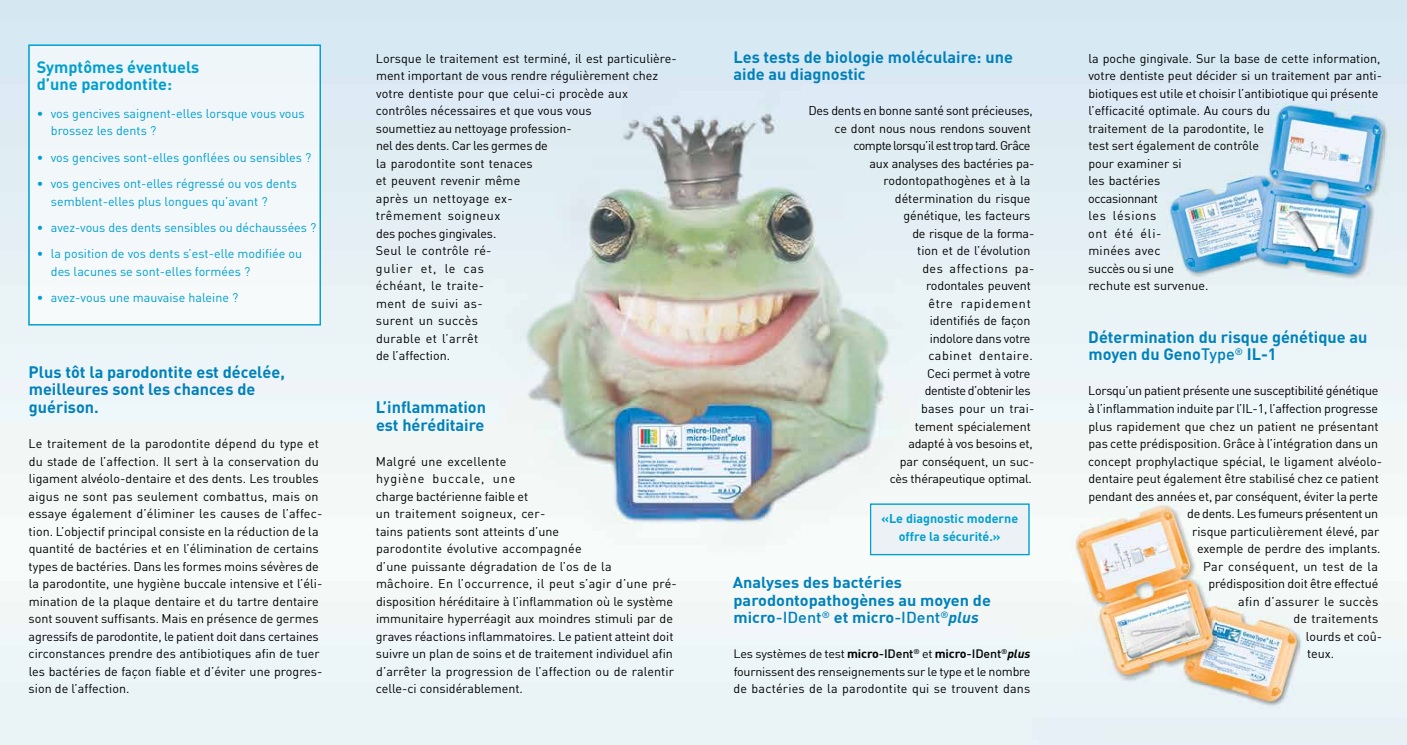
<style>
.page{position:relative;width:1407px;height:745px;background:#fff}
.page>*{position:absolute;margin:0;border:0;box-sizing:border-box;transform-origin:0 0}
.t1{font:700 16.25px/17.5px "DIN";color:#0081bb}
.t2{font:700 16.25px/17.5px "DIN";color:#009fce}
.t3{font:700 15.5px/17.5px "DIN";color:#0081bb;scale:1.04 1}
.t4{font:12.5px/17.5px "DIN";color:#000}
.t5{font:12.5px/17.5px "DIN";color:#009fce}
.t6{font:12.5px "DIN";letter-spacing:-.02em;color:#000}
.t7{font:700 12.5px/17.5px "DIN";color:#009fce;text-align:center}
.t8{font:12.5px "DIN";letter-spacing:-.04em;color:#000}
.t9{font:12.5px "DIN";letter-spacing:-.025em;color:#000}
.t10{font:12.5px "DIN";letter-spacing:.025em;color:#000}
.t11{font:12.5px "DIN";letter-spacing:.02em;color:#000}
.t12{font:12.5px "DIN";letter-spacing:-.035em;color:#000}
.t13{font:12.5px "DIN";letter-spacing:.04em;color:#000}
.t14{font:12.5px "DIN";letter-spacing:.045em;color:#000}
.t15{font:12.5px "DIN";letter-spacing:.055em;color:#000}
.t16{font:12.38px/17.5px "DIN";letter-spacing:-.02em;color:#000;text-align:center}
.t17{font:12px/17.5px "DIN";letter-spacing:-.015em;color:#000;text-align:right;scale:1.04 1}
.s1{font-size:12.5px}
.s2{font-size:12.38px}
.s3{font-weight:500}
.s4{font-style:italic}
.s5{font-weight:700}
.s6{font-weight:700;font-style:italic}
</style>
<div class="page">
<img style="left:0;top:0;width:1407px;height:744px">
<img style="left:1167px;top:171px;width:86px;height:108px">
<img style="left:1167px;top:172px;width:86px;height:103px">
<img style="left:1253px;top:102px;width:136px;height:179px">
<img style="left:1254px;top:104px;width:130px;height:172px">
<img style="left:1179px;top:601px;width:125px;height:107px">
<img style="left:1180px;top:602px;width:119px;height:101px">
<img style="left:1071px;top:501px;width:151px;height:182px">
<img style="left:1073px;top:503px;width:143px;height:174px">
<div style="left:28px;top:45px;width:293px;height:280px;background:#f2f7fb"></div>
<div style="left:28px;top:45px;width:293px;height:280px;border:1px solid #009fce"></div>
<div style="left:870px;top:504px;width:159px;height:50px;background:#ebf1f5"></div>
<div style="left:870px;top:503px;width:159px;height:52px;border:1px solid #009fce"></div>
<h1 class="t2" style="left:37px;top:57px;width:164px">Symptômes éventuels d’une parodontite:</h1>
<p class="t5" style="left:51px;top:104px;width:255px;text-indent:-14px">• vos gencives saignent-elles lorsque vous vous brossez les dents ?</p>
<p class="t5" style="left:37px;top:148px;width:276px">• vos gencives sont-elles gonflées ou sensibles ?</p>
<p class="t5" style="left:51px;top:174px;width:247px;text-indent:-14px">• vos gencives ont-elles régressé ou vos dents semblent-elles plus longues qu’avant ?</p>
<p class="t5" style="left:37px;top:218px;width:281px">• avez-vous des dents sensibles ou déchaussées ?</p>
<p class="t5" style="left:51px;top:244px;width:253px;text-indent:-14px">• la position de vos dents s’est-elle modifiée ou des lacunes se sont-elles formées ?</p>
<p class="t5" style="left:37px;top:288px;width:203px">• avez-vous une mauvaise haleine ?</p>
<h1 class="t1" style="left:29px;top:362px;width:258px">Plus tôt la parodontite est décelée, meilleures sont les chances de guérison.</h1>
<p class="t4" style="left:29px;top:434px;width:295px">Le traitement de la parodontite dépend du type et du stade de l’affection. Il sert à la conservation du ligament alvéolo-dentaire et des dents. Les troubles aigus ne sont pas seulement combattus, mais on essaye également d’éliminer les causes de l’affec&shy;tion. L’objectif principal consiste en la réduction de la quantité de bactéries et en l’élimination de certains types de bactéries. Dans les formes moins sévères de la parodontite, une hygiène buccale intensive et l’éli&shy;mination de la plaque dentaire et du tartre dentaire sont souvent suffisants. Mais en présence de germes agressifs de parodontite, le patient doit dans certaines circonstances prendre des antibiotiques afin de tuer les bactéries de façon fiable et d’éviter une progres&shy;sion de l’affection.</p>
<p class="t4" style="left:376px;top:49px;width:302px">Lorsque le traitement est terminé, il est particulière&shy;ment important de vous rendre régulièrement chez votre dentiste pour que celui-ci procède aux contrôles nécessaires et que vous vous<br>soumettiez au nettoyage profession-<br>nel des dents. Car les germes de<br>la parodontite sont tenaces<br>et peuvent revenir même<br>après un nettoyage ex-<br>trêmement soigneux<br>des poches gingivales.<br>Seul le contrôle ré-<br>gulier et, le cas<br>échéant, le traite-<br>ment de suivi as-<br>surent un succès<br>durable et l’arrêt<br>de l’affection.</p>
<h1 class="t1" style="left:376px;top:397px;width:112px">L’inflammation est héréditaire</h1>
<p class="t4" style="left:376px;top:452px;width:303px">Malgré une excellente<br>hygiène buccale, une<br>charge bactérienne faible et<br>un traitement soigneux, cer-<br>tains patients sont atteints d’une<br>parodontite évolutive accompagnée<br>d’une puissante dégradation de l’os de la<br>mâchoire. En l’occurrence, il peut s’agir d’une pré&shy;disposition héréditaire à l’inflammation où le système immunitaire hyperréagit aux moindres stimuli par de graves réactions inflammatoires. Le patient atteint doit suivre un plan de soins et de traitement individuel afin d’arrêter la progression de l’affection ou de ralentir celle-ci considérablement.</p>
<h1 class="t1" style="left:733px;top:47px;width:281px">Les tests de biologie moléculaire: une aide au diagnostic</h1>
<p class="t6" style="left:808px;top:103px;width:226px">Des dents en bonne santé sont précieuses,</p>
<p class="t4" style="left:834px;top:119px;width:198px">ce dont nous nous rendons souvent</p>
<p class="t8" style="left:853px;top:138px;width:179px">compte lorsqu’il est trop tard. Grâce</p>
<p class="t6" style="left:869px;top:155px;width:166px">aux analyses des bactéries pa-</p>
<p class="t4" style="left:883px;top:172px;width:148px">rodontopathogènes et à la</p>
<p class="t4" style="left:895px;top:189px;width:137px">détermination du risque</p>
<p class="t4" style="left:903px;top:207px;width:129px">génétique, les facteurs</p>
<p class="t6" style="left:912px;top:225px;width:124px">de risque de la forma-</p>
<p class="t4" style="left:917px;top:242px;width:115px">tion et de l’évolution</p>
<p class="t13" style="left:922px;top:260px;width:114px">des affections pa-</p>
<p class="t4" style="left:926px;top:277px;width:106px">rodontales peuvent</p>
<p class="t15" style="left:928px;top:295px;width:104px">être rapidement</p>
<p class="t4" style="left:930px;top:312px;width:102px">identifiés de façon</p>
<p class="t6" style="left:930px;top:330px;width:102px">indolore dans votre</p>
<p class="t14" style="left:928px;top:348px;width:106px">cabinet dentaire.</p>
<p class="t6" style="left:927px;top:365px;width:105px">Ceci permet à votre</p>
<p class="t12" style="left:925px;top:383px;width:107px">dentiste d’obtenir les</p>
<p class="t4" style="left:921px;top:399px;width:115px">bases pour un trai-</p>
<p class="t16" style="left:908px;top:417px;width:126px"><span class="s1">te</span>ment spécialement adapté à vos besoins et,</p>
<p class="t17" style="left:890px;top:452px;width:141px"><span class="s2">par consé</span>quent, un suc&shy;cès thérapeutique optimal.</p>
<p class="t7" style="left:881px;top:509px;width:138px">«Le diagnostic moderne offre la sécurité.»</p>
<p class="t3" style="left:733px;top:572px;width:250px">Analyses des bactéries parodontopathogènes au moyen de micro<span class="s3">-IDent</span><sup>®</sup> et micro<span class="s3">-IDent</span><sup>®</sup><span class="s4">plus</span></p>
<p class="t17" style="left:733px;top:644px;width:287px;text-align:left">Les systèmes de test <span class="s5">micro</span><span class="s3">-IDent</span><sup>®</sup> et <span class="s5">micro</span><span class="s3">-IDent</span><sup>®</sup><span class="s6">plus </span>fournissent des renseignements sur le type et le <span class="s1">nombre</span></p>
<p class="t4" style="left:733px;top:679px;width:298px">de bactéries de la parodontite qui se trouvent dans</p>
<p class="t4" style="left:1088px;top:49px;width:295px">la poche gingivale. Sur la base de cette information, votre dentiste peut décider si un traitement par anti&shy;biotiques est utile et choisir l’antibiotique qui présente l’efficacité optimale. Au cours du<br>traitement de la parodontite, le<br>test sert également de contrôle<br>pour examiner si<br>les bactéries<br>occasionnant<br>les lésions<br>ont été éli-<br>minées avec<br>succès ou si une<br>rechute est survenue.</p>
<h1 class="t1" style="left:1088px;top:327px;width:281px">Détermination du risque génétique au moyen du Geno<span class="s3">Type</span><sup>®</sup> IL-1</h1>
<p class="t6" style="left:1088px;top:383px;width:292px">Lorsqu’un patient présente une susceptibilité génétique</p>
<p class="t4" style="left:1088px;top:399px;width:291px">à l’inflammation induite par l’IL-1, l’affection progresse</p>
<p class="t4" style="left:1088px;top:417px;width:292px">plus rapidement que chez un patient ne présentant</p>
<p class="t4" style="left:1088px;top:434px;width:291px">pas cette prédisposition. Grâce à l’intégration dans un</p>
<p class="t4" style="left:1088px;top:452px;width:295px">concept prophylactique spécial, le ligament alvéolo-</p>
<p class="t4" style="left:1088px;top:469px;width:292px">dentaire peut également être stabilisé chez ce patient</p>
<p class="t4" style="left:1088px;top:487px;width:291px">pendant des années et, par conséquent, éviter la perte</p>
<p class="t9" style="left:1187px;top:505px;width:192px">de dents. Les fumeurs présentent un</p>
<p class="t4" style="left:1192px;top:522px;width:189px">risque particulièrement élevé, par</p>
<p class="t4" style="left:1197px;top:539px;width:185px">exemple de perdre des implants.</p>
<p class="t10" style="left:1203px;top:558px;width:176px">Par conséquent, un test de la</p>
<p class="t4" style="left:1208px;top:574px;width:171px">prédisposition doit être effectué</p>
<p class="t11" style="left:1238px;top:593px;width:142px">afin d’assurer le succès</p>
<p class="t4" style="left:1293px;top:609px;width:86px">de traitements</p>
<p class="t4" style="left:1306px;top:627px;width:78px">lourds et coû-</p>
<p class="t4" style="left:1307px;top:644px;width:28px">teux.</p>
</div>
